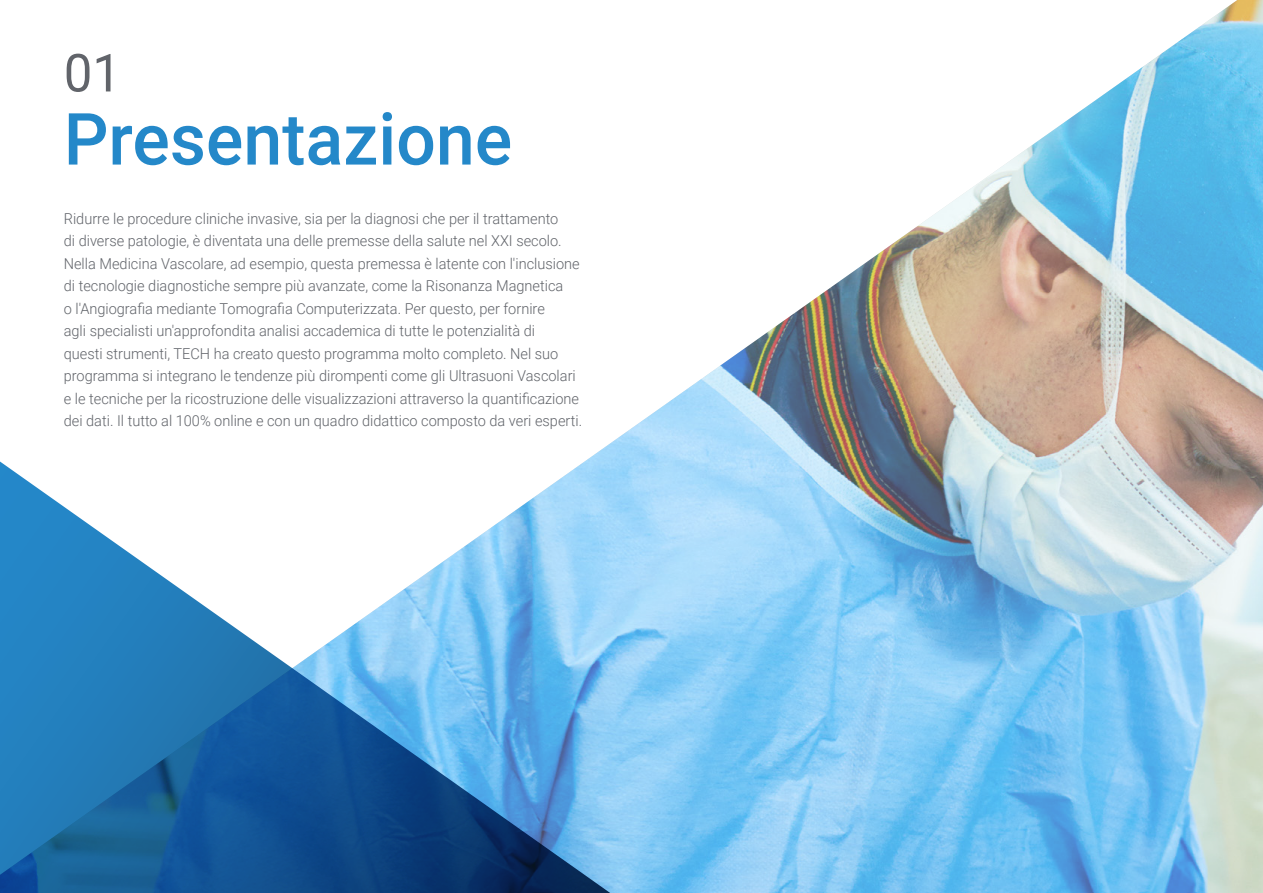
<style>
.page{position:relative;width:1263px;height:893px;background:#fff}
.page>*{position:absolute;margin:0;border:0;box-sizing:border-box;transform-origin:0 0}
.t1{font:500 72px "Roboto";color:#2488c9}
.t2{font:52.5px "Roboto";color:#61646a}
.t3{font:300 15px/22.5px "Roboto";color:#61646a}
</style>
<div class="page">
<img style="left:607px;top:0;width:656px;height:893px">
<svg style="left:0;top:446px;width:640px;height:447px"></svg>
<h2 class="t2" style="left:64px;top:36px;width:59px">01</h2>
<h1 class="t1" style="left:64px;top:89px;width:450px">Presentazione</h1>
<p class="t3" style="left:64px;top:207px;width:520px">Ridurre le procedure cliniche invasive, sia per la diagnosi che per il trattamento<br>di diverse patologie, è diventata una delle premesse della salute nel XXI secolo.<br>Nella Medicina Vascolare, ad esempio, questa premessa è latente con l'inclusione di tecnologie diagnostiche sempre più avanzate, come la Risonanza Magnetica<br>o l'Angiografia mediante Tomografia Computerizzata. Per questo, per fornire<br>agli specialisti un'approfondita analisi accademica di tutte le potenzialità di<br>questi strumenti, TECH ha creato questo programma molto completo. Nel suo programma si integrano le tendenze più dirompenti come gli Ultrasuoni Vascolari e le tecniche per la ricostruzione delle visualizzazioni attraverso la quantificazione dei dati. Il tutto al 100% online e con un quadro didattico composto da veri esperti.</p>
</div>
